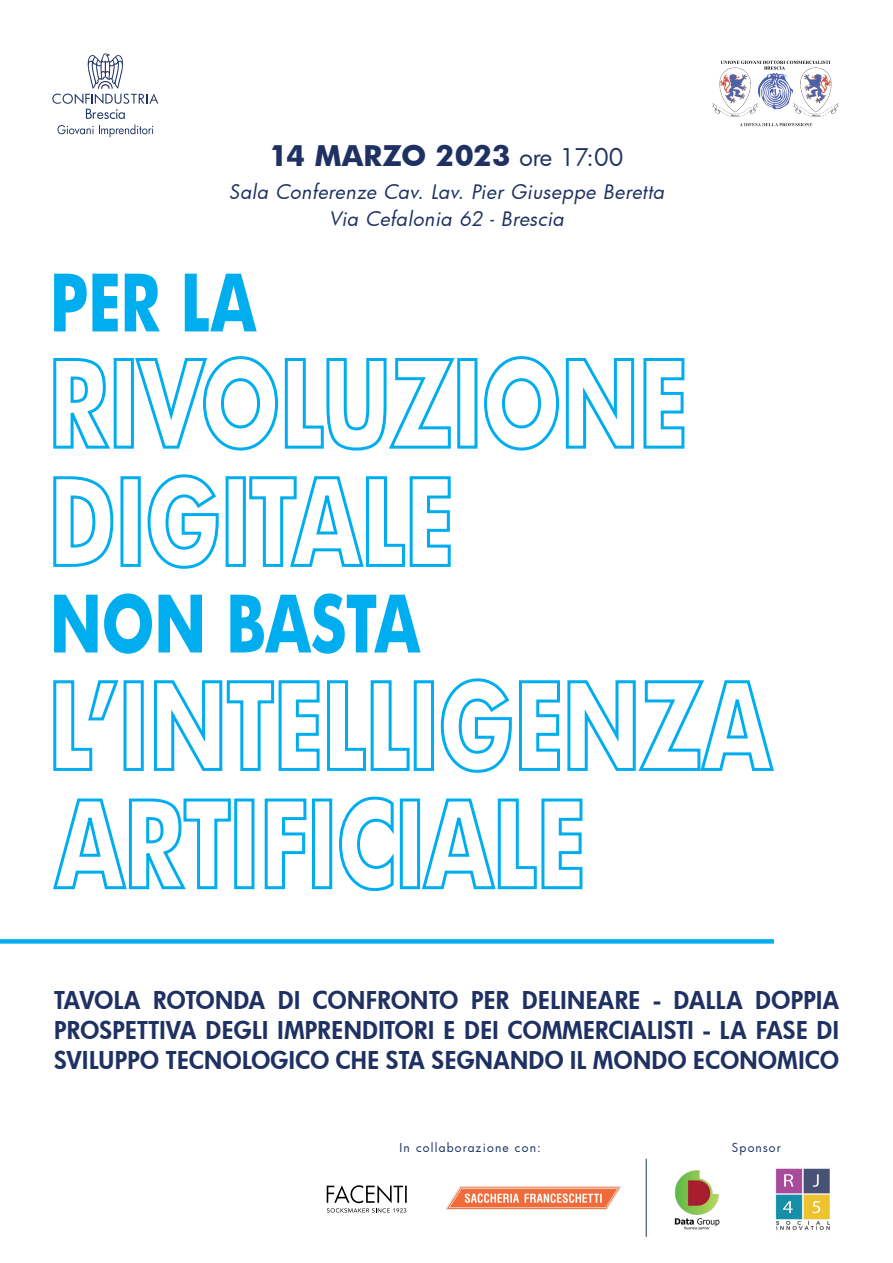
<style>
.page{position:relative;width:893px;height:1263px;background:#fff}
.page>*{position:absolute;margin:0;border:0;box-sizing:border-box;transform-origin:0 0}
.t1{font:700 27.75px "Futura";letter-spacing:-.01em;color:#1f3162}
.t2{font:800 24px/30px "Futura";letter-spacing:.02em;color:#1f3162;text-align:justify}
.t3{font:italic 19.5px "Futura";letter-spacing:.02em;color:#1f3162}
.t4{font:12px "Futura";letter-spacing:.095em;color:#1f3162}
.s1{font-weight:400;font-size:23.85px}
</style>
<div class="page">
<svg style="left:53px;top:796px;width:530px;height:96px"></svg>
<svg style="left:53px;top:678px;width:721px;height:95px"></svg>
<svg style="left:54px;top:593px;width:367px;height:61px"></svg>
<svg style="left:53px;top:474px;width:398px;height:95px"></svg>
<svg style="left:53px;top:356px;width:632px;height:95px"></svg>
<svg style="left:54px;top:274px;width:203px;height:57px"></svg>
<div style="left:0;top:939px;width:774px;height:5px;background:#00aeef"></div>
<img style="left:712px;top:60px;width:127px;height:67px">
<svg style="left:52px;top:53px;width:106px;height:84px"></svg>
<svg style="left:327px;top:1185px;width:80px;height:27px"></svg>
<img style="left:445px;top:1186px;width:176px;height:24px">
<hr style="left:646px;top:1159px;width:1px;height:78px;background:#1f3162">
<img style="left:674px;top:1170px;width:46px;height:60px">
<img style="left:775px;top:1168px;width:55px;height:63px">
<p class="t1" style="left:269px;top:136px;width:356px">14 MARZO 2023 <span class="s1">ore 17:00</span></p>
<p class="t3" style="left:229px;top:178px;width:437px">Sala Conferenze Cav. Lav. Pier Giuseppe Beretta</p>
<p class="t3" style="left:329px;top:205px;width:236px">Via Cefalonia 62 - Brescia</p>
<p class="t2" style="left:54px;top:985px;width:786px">TAVOLA ROTONDA DI CONFRONTO PER DELINEARE - DALLA DOPPIA PROSPETTIVA DEGLI IMPRENDITORI E DEI COMMERCIALISTI - LA FASE DI SVILUPPO TECNOLOGICO CHE STA SEGNANDO IL MONDO ECONOMICO</p>
<p class="t4" style="left:400px;top:1139px;width:143px">In collaborazione con:</p>
<p class="t4" style="left:732px;top:1139px;width:51px">Sponsor</p>
</div>
